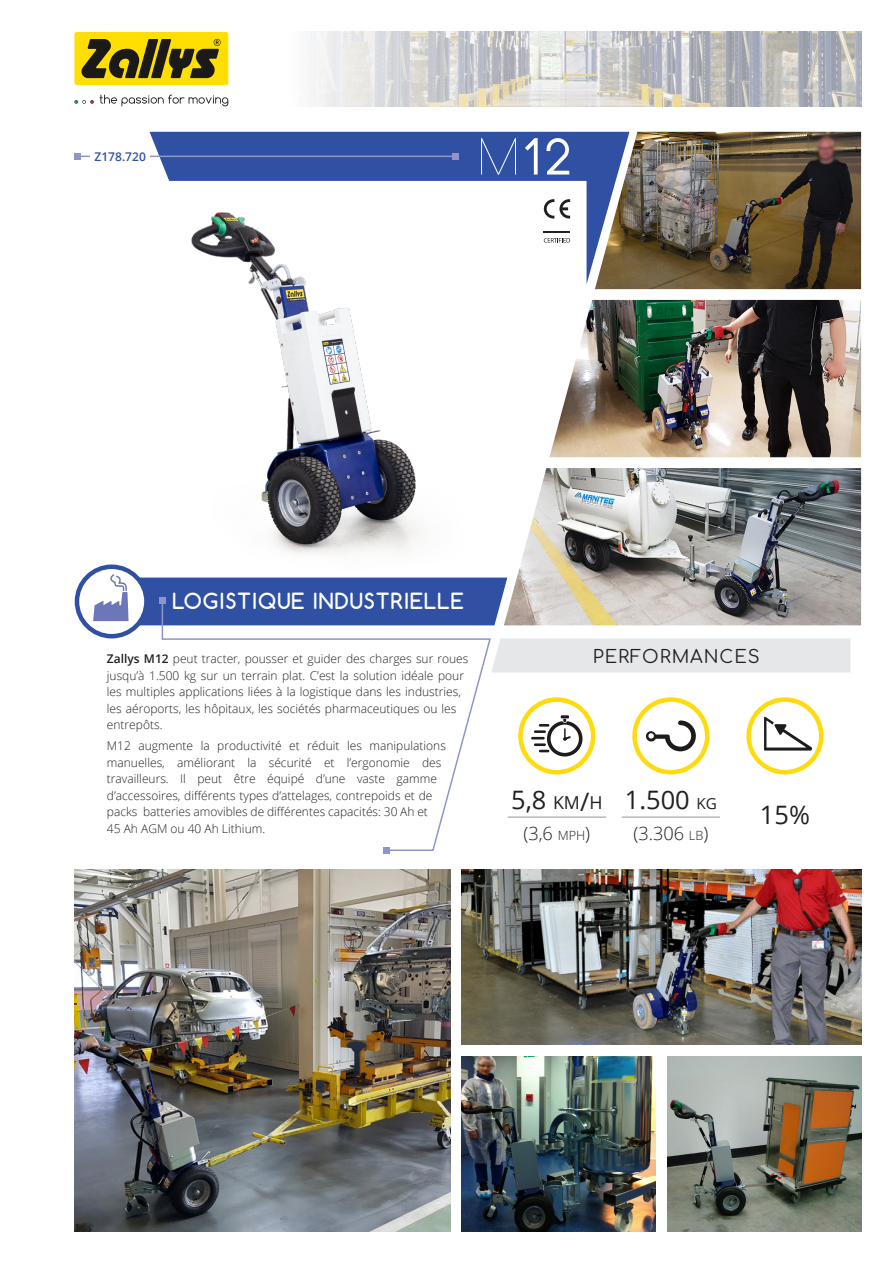
<style>
.page{position:relative;width:893px;height:1263px;background:#fff}
.page>*{position:absolute;margin:0;border:0;box-sizing:border-box;transform-origin:0 0}
.t1{font:700 51px "Neou";color:#fff}
.UNITA__MISURA{font:25.35px "Open Sans";color:#231f20}
.UNITA__MISURA-2{font:25.35px "Open Sans";color:#231f20}
.t2{font:700 21px "Comfortaa";letter-spacing:.05em;color:#fff}
.t3{font:300 18.15px "Open Sans";color:#231f20}
.t4{font:300 18.15px "Open Sans";color:#231f20}
.t5{font:18px "Comfortaa";letter-spacing:.05em;color:#231f20}
.DESCRIZIONE{font:300 12px/16.5px "Open Sans";color:#231f20}
.DESCRIZIONE-2{font:600 12px "Open Sans";color:#3051a3}
.s1{font-weight:100}
.s2{font-weight:600}
.s3{font-size:15.3px}
.s4{font-size:12.75px}
.s5{font-size:17.85px}
.s6{font-style:inherit}
</style>
<div class="page">
<div style="left:150px;top:132px;width:445px;height:151px;background:#3051a3"></div>
<svg style="left:161px;top:625px;width:331px;height:227px"></svg>
<svg style="left:384px;top:847px;width:6px;height:6px"></svg>
<div style="left:491px;top:638px;width:359px;height:34px;background:#e6e7e9"></div>
<hr style="left:77px;top:156px;width:378px;height:1px;background:#8f94c9">
<svg style="left:74px;top:153px;width:6px;height:6px"></svg>
<svg style="left:452px;top:153px;width:6px;height:6px"></svg>
<div style="left:90px;top:152px;width:60px;height:9px;background:#fff"></div>
<img style="left:311px;top:32px;width:551px;height:74px">
<svg style="left:74px;top:100px;width:20px;height:4px"></svg>
<svg style="left:100px;top:95px;width:128px;height:11px"></svg>
<div style="left:74px;top:32px;width:154px;height:53px;background:#ffdf01;border-radius:3px"></div>
<svg style="left:81px;top:39px;width:140px;height:39px"></svg>
<img style="left:507px;top:468px;width:354px;height:157px">
<img style="left:587px;top:300px;width:274px;height:157px">
<img style="left:595px;top:132px;width:266px;height:157px">
<img style="left:75px;top:870px;width:375px;height:361px">
<img style="left:462px;top:870px;width:399px;height:174px">
<img style="left:462px;top:1056px;width:194px;height:175px">
<img style="left:667px;top:1056px;width:194px;height:175px">
<img style="left:101px;top:162px;width:486px;height:407px">
<hr style="left:508px;top:817px;width:98px;height:1px;background:#939598">
<svg style="left:518px;top:697px;width:77px;height:77px"></svg>
<hr style="left:622px;top:817px;width:98px;height:1px;background:#939598">
<svg style="left:632px;top:697px;width:77px;height:77px"></svg>
<svg style="left:746px;top:697px;width:77px;height:77px"></svg>
<svg style="left:77px;top:567px;width:69px;height:69px"></svg>
<div style="left:75px;top:564px;width:74px;height:74px;border:4px solid #3051a3;border-radius:50%"></div>
<svg style="left:93px;top:574px;width:414px;height:51px;background:#526db2"></svg>
<svg style="left:544px;top:199px;width:26px;height:20px"></svg>
<hr style="left:544px;top:231px;width:26px;height:2px;background:#231f20">
<svg style="left:544px;top:238px;width:26px;height:5px"></svg>
<p class="DESCRIZIONE-2" style="left:95px;top:148px;width:53px">Z178.720</p>
<p class="t1" style="left:481px;top:131px;width:95px"><span class="s1">M</span>12</p>
<p class="t2" style="left:173px;top:588px;width:293px">LOGISTIQUE INDUSTRIELLE</p>
<p class="DESCRIZIONE" style="left:107px;top:650px;width:363px"><span class="s2">Zallys M12</span> peut tracter, pousser et guider des charges sur roues</p>
<p class="t5" style="left:593px;top:641px;width:168px">PERFORMANCES</p>
<p class="DESCRIZIONE" style="left:107px;top:667px;width:359px">jusqu’à 1.500 kg sur un terrain plat. C’est la solution idéale pour les multiples applications liées à la logistique dans les industries, les aéroports, les hôpitaux, les sociétés pharmaceutiques ou les entrepôts.</p>
<p class="DESCRIZIONE" style="left:107px;top:737px;width:341px">M12 augmente la productivité et réduit les manipulations manuelles, améliorant la sécurité et l’ergonomie des travailleurs. Il peut être équipé d’une vaste gamme d’accessoires, différents types d’attelages, contrepoids et de packs batteries amovibles de différentes capacités: 30 Ah et<br>45 Ah AGM ou 40 Ah Lithium.</p>
<p class="UNITA__MISURA" style="left:625px;top:783px;width:93px">1.500 <span class="s3">kg</span></p>
<p class="t3" style="left:633px;top:820px;width:76px">(3.306 <span class="s4">lb</span>)</p>
<p class="UNITA__MISURA" style="left:511px;top:783px;width:93px">5,8 <span class="s5">km</span><span class="s6">/</span><span class="s5">h</span></p>
<p class="t4" style="left:523px;top:820px;width:68px">(3,6 <span class="s4">mph</span>)</p>
<p class="UNITA__MISURA-2" style="left:760px;top:797px;width:51px">15%</p>
</div>
